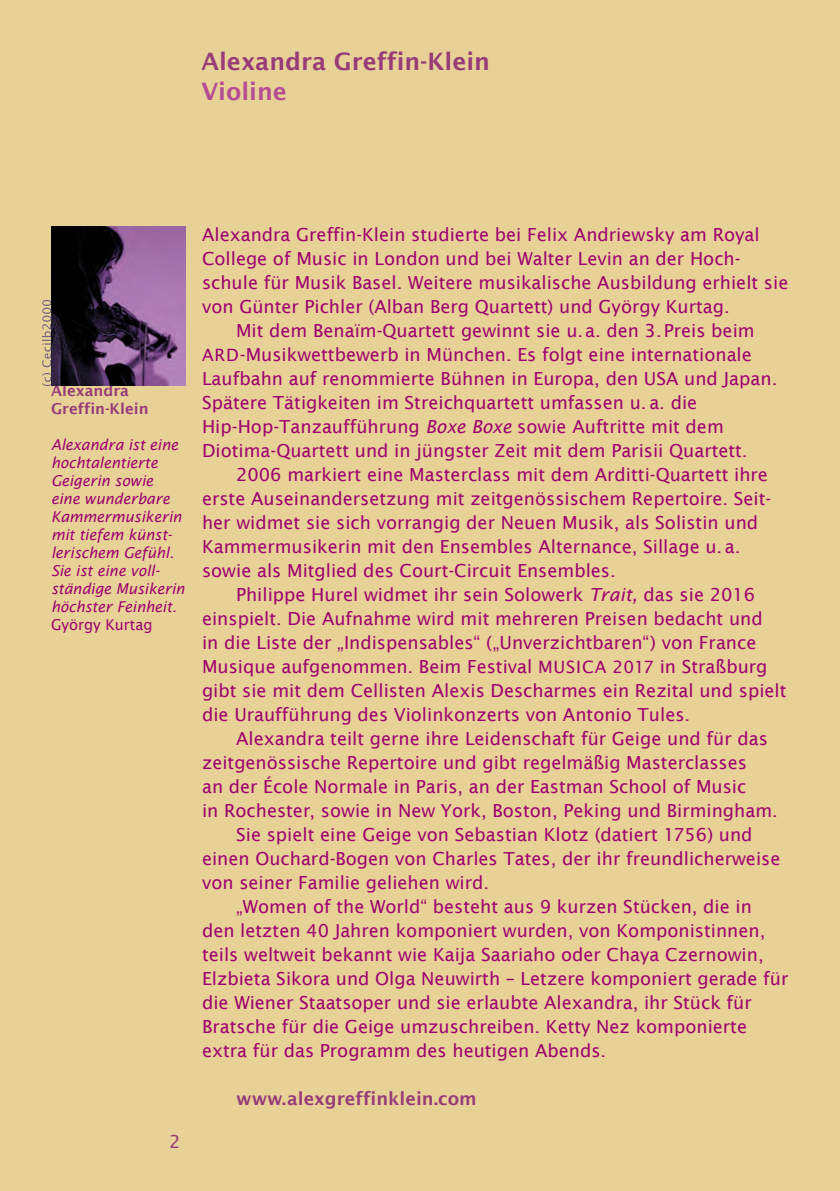
<style>
.page{position:relative;width:840px;height:1191px;background:#fff}
.page>*{position:absolute;margin:0;border:0;box-sizing:border-box;transform-origin:0 0}
.t1{font:600 24px "Lucida Sans";color:#963c79}
.t2{font:600 24px "Lucida Sans";color:#b44d93}
.t3{font:18px "Lucida Sans";color:#9c026f}
.t4{font:600 18px "Lucida Sans";color:#963c79}
.t5{font:18px "Lucida Sans";color:#963c79}
.t6{font:italic 15px/18px "Lucida Sans";letter-spacing:-.005em;color:#9c026f}
.t7{font:600 15px/18px "Lucida Sans";color:#963c79}
.t8{font:15px "Lucida Sans";color:#9c026f}
.s1{font-size:17px}
.s2{font-style:italic}
</style>
<div class="page">
<div style="left:0;top:0;width:839px;height:1191px;background:#e8d196"></div>
<img style="left:51px;top:227px;width:134px;height:159px">
<svg style="left:42px;top:324px;width:9px;height:62px"></svg>
<img style="left:51px;top:324px;width:2px;height:62px">
<h1 class="t1" style="left:201px;top:46px;width:290px">Alexandra Greffin-Klein</h1>
<h1 class="t2" style="left:201px;top:76px;width:87px">Violine</h1>
<p class="t7" style="left:51px;top:381px;width:99px">Alexandra<br>Greffin-Klein</p>
<p class="t6" style="left:51px;top:435px;width:135px">Alexandra ist eine hochtalentierte<br>Geigerin sowie eine wunderbare<br>Kammermusikerin mit tiefem künst - lerischem Gefühl.<br>Sie ist eine voll&shy;ständige Musikerin höchster Feinheit.</p>
<p class="t8" style="left:51px;top:616px;width:103px">György Kurtag</p>
<p class="t5" style="left:169px;top:1130px;width:13px">2</p>
<p class="t3" style="left:202px;top:223px;width:559px">Alexandra Greffin-Klein studierte bei Felix Andriewsky am Royal</p>
<p class="t3" style="left:202px;top:247px;width:539px">College of Music in London und bei Walter Levin an der Hoch-</p>
<p class="t3" style="left:202px;top:271px;width:587px">schule für Musik Basel. Weitere musikalische Ausbildung erhielt sie</p>
<p class="t3" style="left:202px;top:295px;width:529px">von Günter Pichler (Alban Berg Quartett) und György Kurtag.</p>
<p class="t3" style="left:236px;top:319px;width:520px">Mit dem Benaïm-Quartett gewinnt sie u.a. den 3. Preis beim</p>
<p class="t3" style="left:202px;top:343px;width:551px"><span class="s1">ARD</span>-Musikwettbewerb in München. Es folgt eine internationale</p>
<p class="t3" style="left:202px;top:367px;width:576px">Laufbahn auf renommierte Bühnen in Europa, den USA und Japan.</p>
<p class="t3" style="left:202px;top:391px;width:496px">Spätere Tätigkeiten im Streichquartett umfassen u. a. die</p>
<p class="t3" style="left:202px;top:415px;width:523px">Hip-Hop-Tanzaufführung <span class="s2">Boxe Boxe</span> sowie Auftritte mit dem</p>
<p class="t3" style="left:202px;top:439px;width:547px">Diotima-Quartett und in jüngster Zeit mit dem Parisii Quartett.</p>
<p class="t3" style="left:236px;top:463px;width:533px">2006 markiert eine Masterclass mit dem Arditti-Quartett ihre</p>
<p class="t3" style="left:202px;top:487px;width:570px">erste Auseinandersetzung mit zeitgenössischem Repertoire. Seit-</p>
<p class="t3" style="left:202px;top:511px;width:557px">her widmet sie sich vorrangig der Neuen Musik, als Solistin und</p>
<p class="t3" style="left:202px;top:535px;width:539px">Kammermusikerin mit den Ensembles Alternance, Sillage u. a.</p>
<p class="t3" style="left:202px;top:559px;width:415px">sowie als Mitglied des Court-Circuit Ensembles.</p>
<p class="t3" style="left:236px;top:583px;width:520px">Philippe Hurel widmet ihr sein Solowerk <span class="s2">Trait,</span> das sie 2016</p>
<p class="t3" style="left:202px;top:607px;width:562px">einspielt. Die Aufnahme wird mit mehreren Preisen bedacht und</p>
<p class="t3" style="left:202px;top:631px;width:555px">in die Liste der „Indispensables“ („Unverzichtbaren“) von France</p>
<p class="t3" style="left:202px;top:655px;width:566px">Musique aufgenommen. Beim Festival <span class="s1">MUSICA 2017</span> in Straßburg</p>
<p class="t3" style="left:202px;top:679px;width:585px">gibt sie mit dem Cellisten Alexis Descharmes ein Rezital und spielt</p>
<p class="t3" style="left:202px;top:703px;width:489px">die Uraufführung des Violinkonzerts von Antonio Tules.</p>
<p class="t3" style="left:236px;top:727px;width:533px">Alexandra teilt gerne ihre Leidenschaft für Geige und für das</p>
<p class="t3" style="left:202px;top:751px;width:546px">zeitgenössische Repertoire und gibt regelmäßig Masterclasses</p>
<p class="t3" style="left:202px;top:775px;width:545px">an der École Normale in Paris, an der Eastman School of Music</p>
<p class="t3" style="left:202px;top:799px;width:577px">in Rochester, sowie in New York, Boston, Peking und Birmingham.</p>
<p class="t3" style="left:236px;top:823px;width:517px">Sie spielt eine Geige von Sebastian Klotz (datiert 1756) und</p>
<p class="t3" style="left:202px;top:847px;width:579px">einen Ouchard-Bogen von Charles Tates, der ihr freundlicherweise</p>
<p class="t3" style="left:202px;top:871px;width:288px">von seiner Familie geliehen wird.</p>
<p class="t3" style="left:236px;top:895px;width:517px">„Women of the World“ besteht aus 9 kurzen Stücken, die in</p>
<p class="t3" style="left:202px;top:919px;width:564px">den letzten 40 Jahren komponiert wurden, von Komponistinnen,</p>
<p class="t3" style="left:202px;top:943px;width:563px">teils weltweit bekannt wie Kaija Saariaho oder Chaya Czernowin,</p>
<p class="t3" style="left:202px;top:967px;width:587px">Elzbieta Sikora und Olga Neuwirth – Letzere komponiert gerade für</p>
<p class="t3" style="left:202px;top:991px;width:551px">die Wiener Staatsoper und sie erlaubte Alexandra, ihr Stück für</p>
<p class="t3" style="left:202px;top:1015px;width:546px">Bratsche für die Geige umzuschreiben. Ketty Nez komponierte</p>
<p class="t3" style="left:202px;top:1039px;width:405px">extra für das Programm des heutigen Abends.</p>
<p class="t4" style="left:236px;top:1087px;width:242px">www.alexgreffinklein.com</p>
</div>
